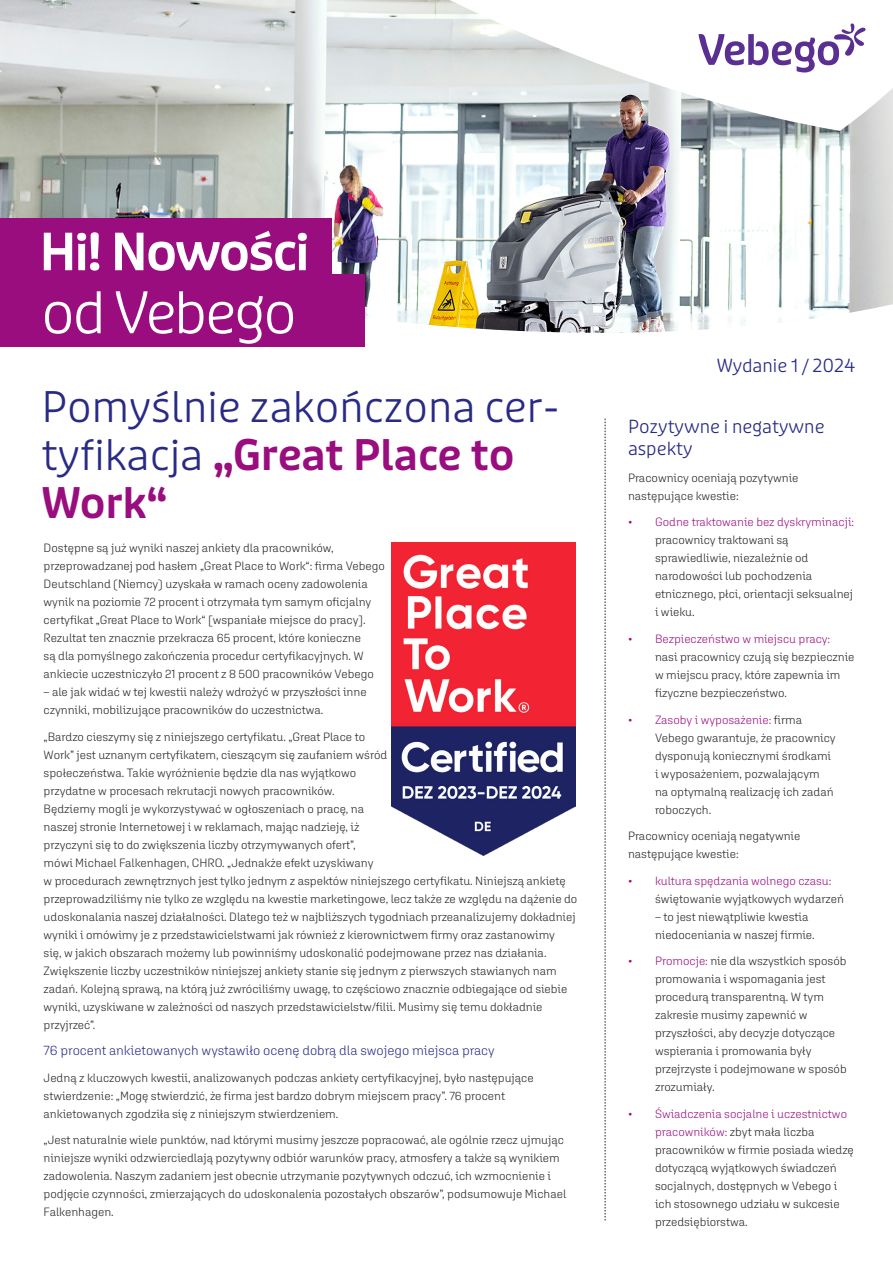
<style>
.page{position:relative;width:893px;height:1263px;background:#fff}
.page>*{position:absolute;margin:0;border:0;box-sizing:border-box;transform-origin:0 0}
.t1{font:300 57px "Puffin Display";letter-spacing:-.045em;color:#fff}
.t2{font:600 51px "Puffin Display";letter-spacing:-.04em;color:#fff}
.Heading{font:300 42px/48px "Puffin Display";color:#282a86}
.Bodytext{font:300 18px/22.5px "Puffin Display";color:#282a86}
.t3{font:300 13.5px "Aglet Sans";color:#282a86}
.t4{font:300 12px/18px "Aglet Sans";color:#231f20}
.t5{font:300 12px/18px "Aglet Sans";color:#990d7f}
.s1{font-weight:600;color:#990d7f}
.s2{color:#990d7f}
.s3{color:#231f20}
</style>
<div class="page">
<svg style="left:36px;top:0;width:857px;height:121px"></svg>
<img style="left:0;top:121px;width:893px;height:226px">
<svg style="left:699px;top:23px;width:168px;height:49px"></svg>
<div style="left:0;top:218px;width:332px;height:64px;background:#990d7f"></div>
<div style="left:0;top:274px;width:364px;height:73px;background:#990d7f"></div>
<svg style="left:605px;top:419px;width:1px;height:801px"></svg>
<img style="left:391px;top:543px;width:184px;height:313px">
<p class="t2" style="left:39px;top:222px;width:271px">Hi! Nowości</p>
<p class="t1" style="left:41px;top:280px;width:257px">od Vebego</p>
<p class="Heading" style="left:41px;top:384px;width:521px">Pomyślnie zakończona cer&shy;tyfikacja <span class="s1">„Great Place to<br>Work“</span></p>
<p class="t4" style="left:44px;top:539px;width:343px">Dostępne są już wyniki naszej ankiety dla pracowników, przeprowadzanej pod hasłem „Great Place to Work“: firma Vebego Deutschland (Niemcy) uzyskała w ramach oceny zadowolenia wynik na poziomie 72 procent i otrzymała tym samym oficjalny certyfikat „Great Place to Work“ [wspaniałe miejsce do pracy].<br>Rezultat ten znacznie przekracza 65 procent, które konieczne<br>są dla pomyślnego zakończenia procedur certyfikacyjnych. W ankiecie uczestniczyło 21 procent z 8 500 pracowników Vebego</p>
<p class="t4" style="left:44px;top:683px;width:325px">– ale jak widać w tej kwestii należy wdrożyć w przyszłości inne czynniki, mobilizujące pracowników do uczestnictwa.</p>
<p class="t4" style="left:44px;top:728px;width:535px">„Bardzo cieszymy się z niniejszego certyfikatu. „Great Place to<br>Work” jest uznanym certyfikatem, cieszącym się zaufaniem wśród<br>społeczeństwa. Takie wyróżnienie będzie dla nas wyjątkowo<br>przydatne w procesach rekrutacji nowych pracowników.<br>Będziemy mogli je wykorzystywać w ogłoszeniach o pracę, na<br>naszej stronie Internetowej i w reklamach, mając nadzieję, iż<br>przyczyni się to do zwiększenia liczby otrzymywanych ofert”,<br>mówi Michael Falkenhagen, CHRO. „Jednakże efekt uzyskiwany<br>w procedurach zewnętrznych jest tylko jednym z aspektów niniejszego certyfikatu. Niniejszą ankietę przeprowadziliśmy nie tylko ze względu na kwestie marketingowe, lecz także ze względu na dążenie do udoskonalania naszej działalności. Dlatego też w najbliższych tygodniach przeanalizujemy dokładniej wyniki i omówimy je z przedstawicielstwami jak również z kierownictwem firmy oraz zastanowimy<br>się, w jakich obszarach możemy lub powinniśmy udoskonalić podejmowane przez nas działania.<br>Zwiększenie liczby uczestników niniejszej ankiety stanie się jednym z pierwszych stawianych nam zadań. Kolejną sprawą, na którą już zwróciliśmy uwagę, to częściowo znacznie odbiegające od siebie wyniki, uzyskiwane w zależności od naszych przedstawicielstw/filii. Musimy się temu dokładnie przyjrzeć”.</p>
<p class="t3" style="left:44px;top:1043px;width:453px">76 procent ankietowanych wystawiło ocenę dobrą dla swojego miejsca pracy</p>
<p class="t4" style="left:44px;top:1069px;width:492px">Jedną z kluczowych kwestii, analizowanych podczas ankiety certyfikacyjnej, było następujące stwierdzenie: „Mogę stwierdzić, że firma jest bardzo dobrym miejscem pracy”. 76 procent ankietowanych zgodziła się z niniejszym stwierdzeniem.</p>
<p class="t4" style="left:44px;top:1131px;width:524px">„Jest naturalnie wiele punktów, nad którymi musimy jeszcze popracować, ale ogólnie rzecz ujmując niniejsze wyniki odzwierciedlają pozytywny odbiór warunków pracy, atmosfery a także są wynikiem zadowolenia. Naszym zadaniem jest obecnie utrzymanie pozytywnych odczuć, ich wzmocnienie i podjęcie czynności, zmierzających do udoskonalenia pozostałych obszarów”, podsumowuje Michael Falkenhagen.</p>
<p class="Bodytext" style="left:717px;top:354px;width:140px">Wydanie 1 / 2024</p>
<p class="Bodytext" style="left:628px;top:416px;width:198px">Pozytywne i negatywne aspekty</p>
<p class="t4" style="left:628px;top:469px;width:172px">Pracownicy oceniają pozytywnie następujące kwestie:</p>
<p class="t4" style="left:655px;top:513px;width:201px;text-indent:-27px"><span class="s2">• Godne traktowanie bez dyskryminacji: </span>pracownicy traktowani są sprawiedliwie, niezależnie od narodowości lub pochodzenia etnicznego, płci, orientacji seksualnej i wieku.</p>
<p class="t4" style="left:655px;top:630px;width:201px;text-indent:-27px"><span class="s2">• Bezpieczeństwo w miejscu pracy: </span>nasi pracownicy czują się bezpiecznie w miejscu pracy, które zapewnia im fizyczne bezpieczeństwo.</p>
<p class="t4" style="left:655px;top:710px;width:182px;text-indent:-27px"><span class="s2">• Zasoby i wyposażenie:</span> firma<br>Vebego gwarantuje, że pracownicy dysponują koniecznymi środkami i wyposażeniem, pozwalającym na optymalną realizację ich zadań roboczych.</p>
<p class="t4" style="left:628px;top:827px;width:174px">Pracownicy oceniają negatywnie następujące kwestie:</p>
<p class="t5" style="left:655px;top:871px;width:190px;text-indent:-27px">• kultura spędzania wolnego czasu: <span class="s3">świętowanie wyjątkowych wydarzeń</span></p>
<p class="t4" style="left:655px;top:907px;width:161px">– to jest niewątpliwie kwestia niedoceniania w naszej firmie.</p>
<p class="t4" style="left:655px;top:952px;width:193px;text-indent:-27px"><span class="s2">• Promocje:</span> nie dla wszystkich sposób promowania i wspomagania jest procedurą transparentną. W tym zakresie musimy zapewnić w przyszłości, aby decyzje dotyczące wspierania i promowania były przejrzyste i podejmowane w sposób zrozumiały.</p>
<p class="t4" style="left:655px;top:1104px;width:200px;text-indent:-27px"><span class="s2">• Świadczenia socjalne i uczestnictwo pracowników:</span> zbyt mała liczba pracowników w firmie posiada wiedzę dotyczącą wyjątkowych świadczeń socjalnych, dostępnych w Vebego i ich stosownego udziału w sukcesie przedsiębiorstwa.</p>
</div>
